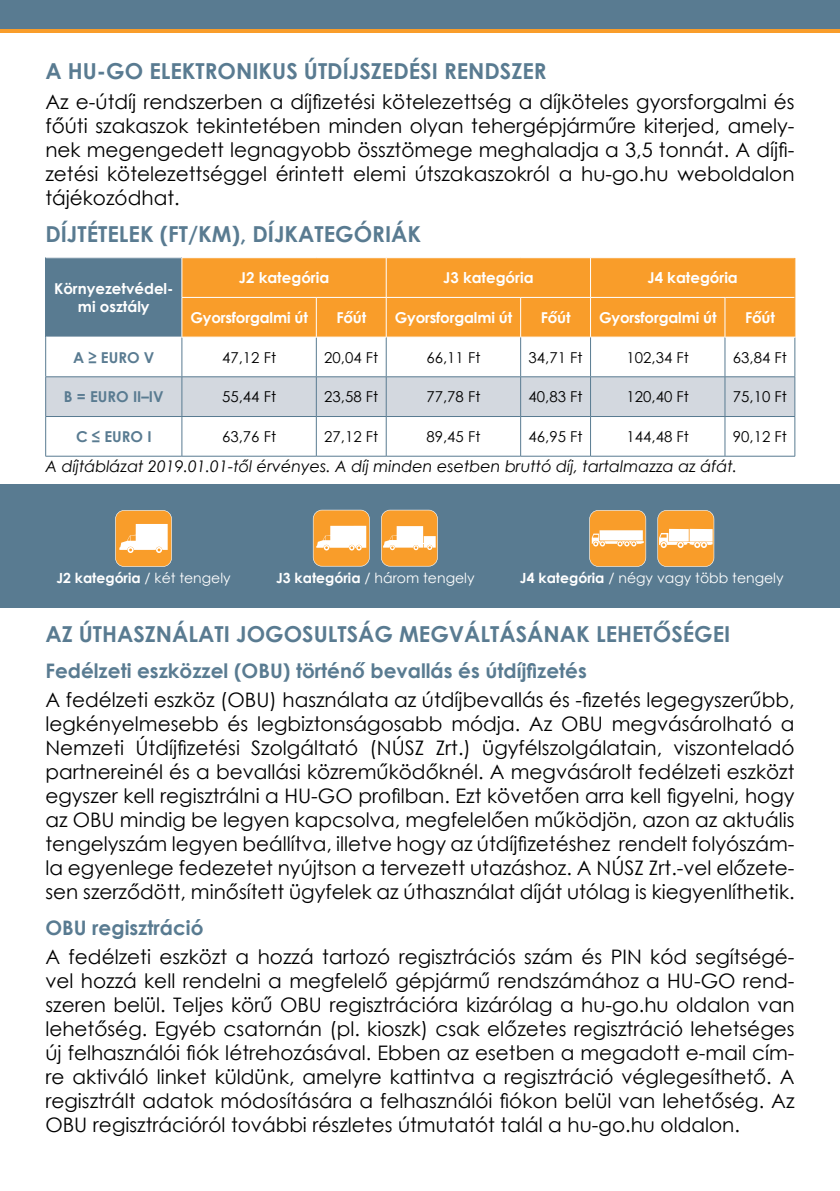
<style>
.page{position:relative;width:840px;height:1191px;background:#fff}
.page>*{position:absolute;margin:0;border:0;box-sizing:border-box;transform-origin:0 0}
.t1{font:700 22px "Century Gothic";color:#597b91}
.t2{font:20px/24px "Century Gothic";color:#000;text-align:justify}
.t3{font:700 20px "Century Gothic";color:#597b91}
.t4{font:italic 16px "Century Gothic";color:#000}
.t5{font:15px "Century Gothic";color:#000}
.t6{font:700 15px/18px "Century Gothic";letter-spacing:-.01em;color:#fff;text-align:center}
.t7{font:700 15px "Century Gothic";color:#597b91}
.t8{font:14px "Century Gothic";color:#fff}
.t9{font:700 14px "Century Gothic";color:#fff}
.s1{font-weight:400}
.s2{font-weight:700}
</style>
<div class="page">
<svg style="left:0;top:28px;width:839px;height:5px;background:#d9963e"></svg>
<div style="left:0;top:0;width:839px;height:28px;background:#597b91"></div>
<div style="left:46px;top:258px;width:136px;height:79px;background:#597b91"></div>
<div style="left:182px;top:258px;width:612px;height:79px;background:#f99d2a"></div>
<div style="left:46px;top:377px;width:748px;height:39px;background:#d3d8df"></div>
<hr style="left:45px;top:258px;width:1px;height:39px;background:#597b91">
<hr style="left:45px;top:297px;width:1px;height:40px;background:#597b91">
<hr style="left:181px;top:258px;width:1px;height:39px;background:#fff">
<hr style="left:385px;top:258px;width:1px;height:39px;background:#fff">
<hr style="left:590px;top:258px;width:1px;height:39px;background:#fff">
<hr style="left:794px;top:258px;width:1px;height:39px;background:#f99d2a">
<hr style="left:181px;top:297px;width:135px;height:1px;background:#fff">
<hr style="left:181px;top:298px;width:1px;height:39px;background:#fff">
<hr style="left:316px;top:297px;width:70px;height:1px;background:#fff">
<hr style="left:316px;top:298px;width:1px;height:39px;background:#fff">
<hr style="left:386px;top:297px;width:134px;height:1px;background:#fff">
<hr style="left:724px;top:297px;width:70px;height:1px;background:#fff">
<hr style="left:385px;top:298px;width:1px;height:39px;background:#fff">
<hr style="left:520px;top:297px;width:70px;height:1px;background:#fff">
<hr style="left:520px;top:298px;width:1px;height:39px;background:#fff">
<hr style="left:590px;top:297px;width:134px;height:1px;background:#fff">
<hr style="left:590px;top:298px;width:1px;height:39px;background:#fff">
<hr style="left:724px;top:298px;width:1px;height:39px;background:#fff">
<hr style="left:794px;top:297px;width:1px;height:40px;background:#f99d2a">
<hr style="left:45px;top:337px;width:1px;height:39px;background:#597b91">
<hr style="left:181px;top:337px;width:1px;height:39px;background:#597b91">
<hr style="left:316px;top:337px;width:1px;height:39px;background:#597b91">
<hr style="left:385px;top:337px;width:1px;height:39px;background:#597b91">
<hr style="left:520px;top:337px;width:1px;height:39px;background:#597b91">
<hr style="left:590px;top:337px;width:1px;height:39px;background:#597b91">
<hr style="left:724px;top:337px;width:1px;height:39px;background:#597b91">
<hr style="left:794px;top:337px;width:1px;height:39px;background:#597b91">
<hr style="left:45px;top:376px;width:137px;height:1px;background:#597b91">
<hr style="left:45px;top:377px;width:1px;height:39px;background:#597b91">
<hr style="left:182px;top:376px;width:134px;height:1px;background:#597b91">
<hr style="left:181px;top:377px;width:1px;height:39px;background:#597b91">
<hr style="left:316px;top:376px;width:70px;height:1px;background:#597b91">
<hr style="left:316px;top:377px;width:1px;height:39px;background:#597b91">
<hr style="left:386px;top:376px;width:134px;height:1px;background:#597b91">
<hr style="left:385px;top:377px;width:1px;height:39px;background:#597b91">
<hr style="left:520px;top:376px;width:70px;height:1px;background:#597b91">
<hr style="left:520px;top:377px;width:1px;height:39px;background:#597b91">
<hr style="left:590px;top:376px;width:134px;height:1px;background:#597b91">
<hr style="left:590px;top:377px;width:1px;height:39px;background:#597b91">
<hr style="left:724px;top:376px;width:70px;height:1px;background:#597b91">
<hr style="left:724px;top:377px;width:1px;height:39px;background:#597b91">
<hr style="left:794px;top:377px;width:1px;height:39px;background:#597b91">
<hr style="left:45px;top:416px;width:137px;height:1px;background:#597b91">
<hr style="left:45px;top:417px;width:1px;height:39px;background:#597b91">
<hr style="left:182px;top:416px;width:134px;height:1px;background:#597b91">
<hr style="left:181px;top:417px;width:1px;height:39px;background:#597b91">
<hr style="left:316px;top:416px;width:70px;height:1px;background:#597b91">
<hr style="left:316px;top:417px;width:1px;height:39px;background:#597b91">
<hr style="left:386px;top:416px;width:134px;height:1px;background:#597b91">
<hr style="left:385px;top:417px;width:1px;height:39px;background:#597b91">
<hr style="left:520px;top:416px;width:70px;height:1px;background:#597b91">
<hr style="left:520px;top:417px;width:1px;height:39px;background:#597b91">
<hr style="left:590px;top:416px;width:134px;height:1px;background:#597b91">
<hr style="left:590px;top:417px;width:1px;height:39px;background:#597b91">
<hr style="left:724px;top:416px;width:70px;height:1px;background:#597b91">
<hr style="left:724px;top:417px;width:1px;height:39px;background:#597b91">
<hr style="left:794px;top:417px;width:1px;height:39px;background:#597b91">
<hr style="left:45px;top:456px;width:137px;height:1px;background:#597b91">
<hr style="left:182px;top:456px;width:134px;height:1px;background:#597b91">
<hr style="left:316px;top:456px;width:70px;height:1px;background:#597b91">
<hr style="left:386px;top:456px;width:134px;height:1px;background:#597b91">
<hr style="left:520px;top:456px;width:70px;height:1px;background:#597b91">
<hr style="left:590px;top:456px;width:134px;height:1px;background:#597b91">
<hr style="left:724px;top:456px;width:70px;height:1px;background:#597b91">
<hr style="left:181px;top:337px;width:135px;height:1px;background:#fff">
<hr style="left:316px;top:337px;width:70px;height:1px;background:#fff">
<hr style="left:724px;top:337px;width:70px;height:1px;background:#fff">
<div style="left:0;top:485px;width:839px;height:123px;background:#597b91"></div>
<svg style="left:115px;top:510px;width:57px;height:57px;background:#f5bc75"></svg>
<svg style="left:589px;top:510px;width:56px;height:57px;background:#f5b25d"></svg>
<svg style="left:657px;top:510px;width:56px;height:57px;background:#f5b666"></svg>
<svg style="left:313px;top:510px;width:56px;height:56px;background:#f7ba6d"></svg>
<svg style="left:381px;top:510px;width:56px;height:56px;background:#f7b767"></svg>
<p class="t1" style="left:45px;top:54px;width:502px">A HU-GO ELEKTRONIKUS ÚTDÍJSZEDÉSI RENDSZER</p>
<p class="t2" style="left:45px;top:89px;width:750px">Az e-útdíj rendszerben a díjfizetési kötelezettség a díjköteles gyorsforgalmi és főúti szakaszok tekintetében minden olyan tehergépjárműre kiterjed, amely&shy;nek megengedett legnagyobb össztömege meghaladja a 3,5 tonnát. A díjfi&shy;zetési kötelezettséggel érintett elemi útszakaszokról a hu-go.hu weboldalon tájékozódhat.</p>
<p class="t1" style="left:45px;top:218px;width:377px">DÍJTÉTELEK (FT/KM), DÍJKATEGÓRIÁK</p>
<p class="t6" style="left:54px;top:279px;width:121px">Környezetvédel&shy;mi osztály</p>
<p class="t6" style="left:239px;top:268px;width:92px">J2 kategória</p>
<p class="t6" style="left:443px;top:268px;width:92px">J3 kategória</p>
<p class="t6" style="left:647px;top:268px;width:92px">J4 kategória</p>
<p class="t6" style="left:190px;top:308px;width:119px">Gyorsforgalmi út</p>
<p class="t6" style="left:336px;top:308px;width:31px">Főút</p>
<p class="t6" style="left:394px;top:308px;width:119px">Gyorsforgalmi út</p>
<p class="t6" style="left:540px;top:308px;width:31px">Főút</p>
<p class="t6" style="left:598px;top:308px;width:119px">Gyorsforgalmi út</p>
<p class="t6" style="left:744px;top:308px;width:31px">Főút</p>
<p class="t7" style="left:73px;top:346px;width:83px">A ≥ EURO V</p>
<p class="t5" style="left:222px;top:347px;width:55px">47,12 Ft</p>
<p class="t5" style="left:324px;top:347px;width:55px">20,04 Ft</p>
<p class="t5" style="left:426px;top:347px;width:55px">66,11 Ft</p>
<p class="t5" style="left:528px;top:347px;width:55px">34,71 Ft</p>
<p class="t5" style="left:626px;top:347px;width:64px">102,34 Ft</p>
<p class="t5" style="left:732px;top:347px;width:55px">63,84 Ft</p>
<p class="t7" style="left:64px;top:385px;width:101px">B = EURO II–IV</p>
<p class="t5" style="left:222px;top:386px;width:55px">55,44 Ft</p>
<p class="t5" style="left:324px;top:386px;width:55px">23,58 Ft</p>
<p class="t5" style="left:426px;top:386px;width:55px">77,78 Ft</p>
<p class="t5" style="left:528px;top:386px;width:55px">40,83 Ft</p>
<p class="t5" style="left:626px;top:386px;width:64px">120,40 Ft</p>
<p class="t5" style="left:732px;top:386px;width:55px">75,10 Ft</p>
<p class="t7" style="left:76px;top:425px;width:77px">C ≤ EURO I</p>
<p class="t5" style="left:222px;top:426px;width:55px">63,76 Ft</p>
<p class="t5" style="left:324px;top:426px;width:55px">27,12 Ft</p>
<p class="t5" style="left:426px;top:426px;width:55px">89,45 Ft</p>
<p class="t5" style="left:528px;top:426px;width:55px">46,95 Ft</p>
<p class="t5" style="left:626px;top:426px;width:64px">144,48 Ft</p>
<p class="t5" style="left:732px;top:426px;width:55px">90,12 Ft</p>
<p class="t4" style="left:45px;top:455px;width:693px">A díjtáblázat 2019.01.01-től érvényes. A díj minden esetben bruttó díj, tartalmazza az áfát.</p>
<p class="t9" style="left:56px;top:567px;width:176px">J2 kategória <span class="s1">/ két tengely</span></p>
<p class="t8" style="left:276px;top:568px;width:200px"><span class="s2">J3 kategória</span> / három tengely</p>
<p class="t8" style="left:519px;top:568px;width:265px"><span class="s2">J4 kategória</span> / négy vagy több tengely</p>
<p class="t1" style="left:45px;top:617px;width:686px">AZ ÚTHASZNÁLATI JOGOSULTSÁG MEGVÁLTÁSÁNAK LEHETŐSÉGEI</p>
<p class="t3" style="left:45px;top:655px;width:542px">Fedélzeti eszközzel (OBU) történő bevallás és útdíjfizetés</p>
<p class="t2" style="left:45px;top:687px;width:750px">A fedélzeti eszköz (OBU) használata az útdíjbevallás és -fizetés legegyszerűbb, legkényelmesebb és legbiztonságosabb módja. Az OBU megvásárolható a Nemzeti Útdíjfizetési Szolgáltató (NÚSZ Zrt.) ügyfélszolgálatain, viszonteladó partnereinél és a bevallási közreműködőknél. A megvásárolt fedélzeti eszközt egyszer kell regisztrálni a HU-GO profilban. Ezt követően arra kell figyelni, hogy az OBU mindig be legyen kapcsolva, megfelelően működjön, azon az aktuális tengelyszám legyen beállítva, illetve hogy az útdíjfizetéshez rendelt folyószám&shy;la egyenlege fedezetet nyújtson a tervezett utazáshoz. A NÚSZ Zrt.-vel előzete&shy;sen szerződött, minősített ügyfelek az úthasználat díját utólag is kiegyenlíthetik.</p>
<p class="t3" style="left:45px;top:912px;width:159px">OBU regisztráció</p>
<p class="t2" style="left:45px;top:944px;width:750px">A fedélzeti eszközt a hozzá tartozó regisztrációs szám és PIN kód segítségé&shy;vel hozzá kell rendelni a megfelelő gépjármű rendszámához a HU-GO rend&shy;szeren belül. Teljes körű OBU regisztrációra kizárólag a hu-go.hu oldalon van lehetőség. Egyéb csatornán (pl. kioszk) csak előzetes regisztráció lehetséges új felhasználói fiók létrehozásával. Ebben az esetben a megadott e-mail cím&shy;re aktiváló linket küldünk, amelyre kattintva a regisztráció véglegesíthető. A regisztrált adatok módosítására a felhasználói fiókon belül van lehetőség. Az OBU regisztrációról további részletes útmutatót talál a hu-go.hu oldalon.</p>
</div>
